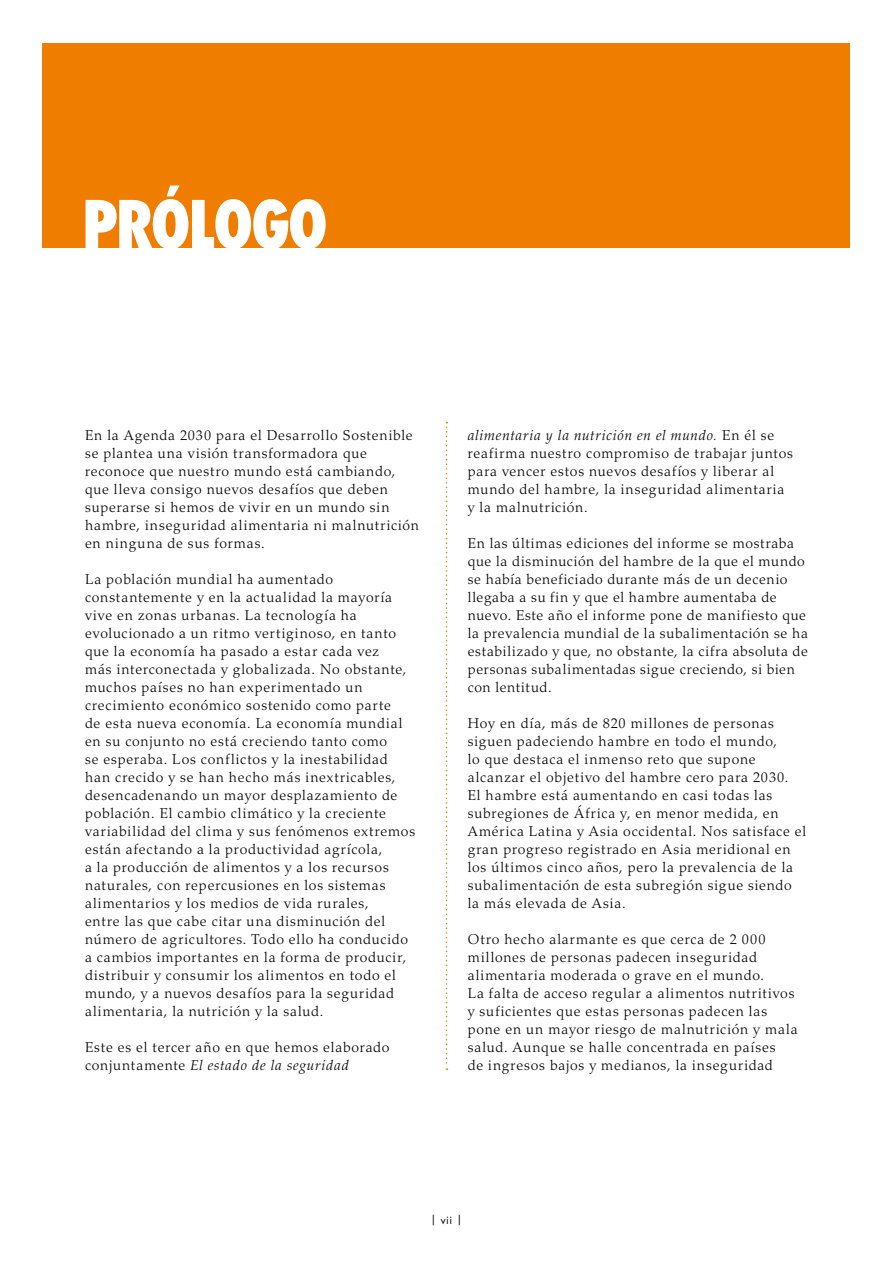
<style>
.page{position:relative;width:893px;height:1263px;background:#fff}
.page>*{position:absolute;margin:0;border:0;box-sizing:border-box;transform-origin:0 0}
.Heading_1_P1{font:800 condensed 64.5px "Futura Std";letter-spacing:-.04em;color:#fff;scale:.96 1}
.NewPara1_OK{font:300 14.25px/18px "Palatino LT Std";letter-spacing:.055em;color:#000}
.t1{font:10.5px "Futura Std";color:#000}
.s1{font-style:italic}
</style>
<div class="page">
<div style="left:43px;top:44px;width:807px;height:204px;background:#ef7d00"></div>
<svg style="left:446px;top:422px;width:1px;height:648px"></svg>
<p class="Heading_1_P1" style="left:82px;top:184px;width:258px">PRÓLOGO</p>
<p class="NewPara1_OK" style="left:85px;top:426px;width:335px">En la Agenda 2030 para el Desarrollo Sostenible se plantea una visión transformadora que reconoce que nuestro mundo está cambiando, que lleva consigo nuevos desafíos que deben superarse si hemos de vivir en un mundo sin hambre, inseguridad alimentaria ni malnutrición en ninguna de sus formas.</p>
<p class="NewPara1_OK" style="left:85px;top:570px;width:332px">La población mundial ha aumentado constantemente y en la actualidad la mayoría vive en zonas urbanas. La tecnología ha evolucionado a un ritmo vertiginoso, en tanto que la economía ha pasado a estar cada vez<br>más interconectada y globalizada. No obstante, muchos países no han experimentado un crecimiento económico sostenido como parte<br>de esta nueva economía. La economía mundial en su conjunto no está creciendo tanto como<br>se esperaba. Los conflictos y la inestabilidad han crecido y se han hecho más inextricables, desencadenando un mayor desplazamiento de población. El cambio climático y la creciente variabilidad del clima y sus fenómenos extremos están afectando a la productividad agrícola,<br>a la producción de alimentos y a los recursos naturales, con repercusiones en los sistemas alimentarios y los medios de vida rurales,<br>entre las que cabe citar una disminución del número de agricultores. Todo ello ha conducido a cambios importantes en la forma de producir, distribuir y consumir los alimentos en todo el mundo, y a nuevos desafíos para la seguridad alimentaria, la nutrición y la salud.</p>
<p class="NewPara1_OK" style="left:85px;top:1038px;width:306px">Este es el tercer año en que hemos elaborado conjuntamente <span class="s1">El estado de la seguridad</span></p>
<p class="NewPara1_OK" style="left:468px;top:426px;width:327px"><span class="s1">alimentaria y la nutrición en el mundo.</span> En él se reafirma nuestro compromiso de trabajar juntos para vencer estos nuevos desafíos y liberar al mundo del hambre, la inseguridad alimentaria y la malnutrición.</p>
<p class="NewPara1_OK" style="left:468px;top:534px;width:342px">En las últimas ediciones del informe se mostraba que la disminución del hambre de la que el mundo se había beneficiado durante más de un decenio llegaba a su fin y que el hambre aumentaba de nuevo. Este año el informe pone de manifiesto que la prevalencia mundial de la subalimentación se ha estabilizado y que, no obstante, la cifra absoluta de personas subalimentadas sigue creciendo, si bien con lentitud.</p>
<p class="NewPara1_OK" style="left:468px;top:714px;width:340px">Hoy en día, más de 820 millones de personas siguen padeciendo hambre en todo el mundo,<br>lo que destaca el inmenso reto que supone alcanzar el objetivo del hambre cero para 2030.<br>El hambre está aumentando en casi todas las subregiones de África y, en menor medida, en América Latina y Asia occidental. Nos satisface el gran progreso registrado en Asia meridional en los últimos cinco años, pero la prevalencia de la subalimentación de esta subregión sigue siendo la más elevada de Asia.</p>
<p class="NewPara1_OK" style="left:468px;top:930px;width:331px">Otro hecho alarmante es que cerca de 2 000 millones de personas padecen inseguridad alimentaria moderada o grave en el mundo.<br>La falta de acceso regular a alimentos nutritivos y suficientes que estas personas padecen las pone en un mayor riesgo de malnutrición y mala salud. Aunque se halle concentrada en países<br>de ingresos bajos y medianos, la inseguridad</p>
<p class="t1" style="left:430px;top:1214px;width:33px">| vii |</p>
</div>
